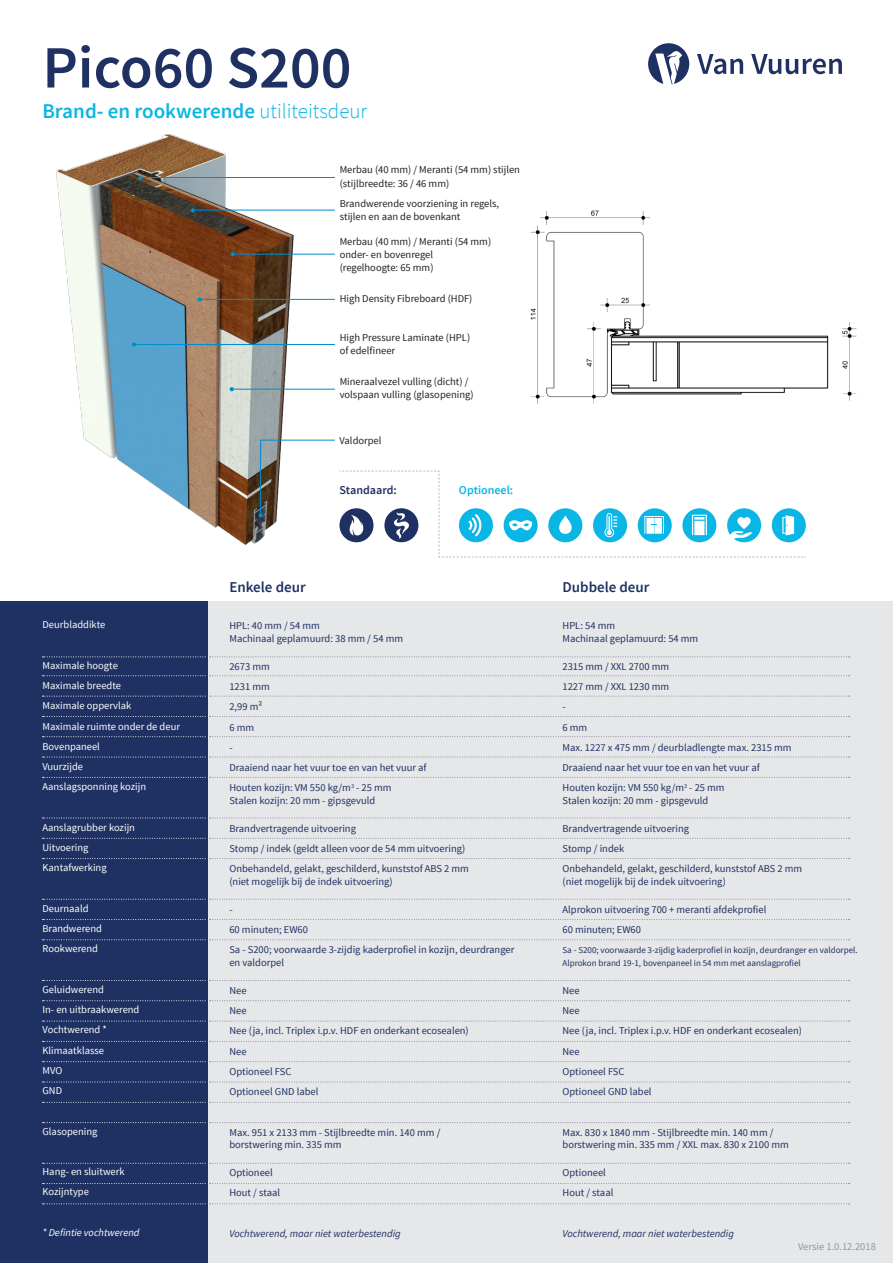
<style>
.page{position:relative;width:893px;height:1263px;background:#fff}
.page>*{position:absolute;margin:0;border:0;box-sizing:border-box;transform-origin:0 0}
.t1{font:600 60px "Source Sans Pro";color:#1f3162}
.t2{font:600 21px "Source Sans Pro";color:#0ab6e5}
.t3{font:600 15px "Source Sans Pro";color:#1f3162}
.t4{font:600 12px "Source Sans Pro";color:#1f3162}
.t5{font:600 12px "Source Sans Pro";color:#0ab6e5}
.t6{font:10.5px/12.8px "Source Sans Pro";color:#1f3162}
.t7{font:10.5px/13px "Source Sans Pro";color:#231f20}
.t8{font:10.5px "Source Sans Pro";color:#fff}
.t9{font:italic 10.5px "Source Sans Pro";color:#1f3162}
.t10{font:italic 10.5px "Source Sans Pro";color:#fff}
.t11{font:10.5px "Source Sans Pro";color:#939598}
.t12{font:9px/12.8px "Source Sans Pro";color:#1f3162}
.s1{font-weight:300}
</style>
<div class="page">
<img style="left:530px;top:210px;width:327px;height:194px">
<img style="left:56px;top:134px;width:267px;height:411px">
<svg style="left:697px;top:54px;width:46px;height:20px"></svg>
<svg style="left:751px;top:54px;width:91px;height:20px"></svg>
<svg style="left:648px;top:43px;width:41px;height:41px"></svg>
<svg style="left:198px;top:297px;width:4px;height:4px"></svg>
<hr style="left:200px;top:299px;width:135px;height:1px;background:#008ccf">
<svg style="left:132px;top:342px;width:4px;height:5px"></svg>
<hr style="left:134px;top:344px;width:201px;height:1px;background:#008ccf">
<svg style="left:138px;top:176px;width:4px;height:4px"></svg>
<svg style="left:191px;top:208px;width:4px;height:5px"></svg>
<hr style="left:140px;top:177px;width:195px;height:1px;background:#008ccf">
<hr style="left:193px;top:210px;width:142px;height:1px;background:#008ccf">
<svg style="left:230px;top:387px;width:4px;height:4px"></svg>
<hr style="left:232px;top:389px;width:103px;height:1px;background:#008ccf">
<svg style="left:231px;top:252px;width:4px;height:4px"></svg>
<hr style="left:233px;top:254px;width:102px;height:1px;background:#008ccf">
<div style="left:0;top:601px;width:209px;height:662px;background:#1f3162"></div>
<div style="left:209px;top:601px;width:684px;height:662px;background:#e6e7e9"></div>
<svg style="left:43px;top:675px;width:807px;height:1px"></svg>
<svg style="left:43px;top:656px;width:807px;height:1px"></svg>
<svg style="left:43px;top:899px;width:807px;height:1px"></svg>
<svg style="left:43px;top:919px;width:807px;height:1px"></svg>
<svg style="left:43px;top:939px;width:807px;height:1px"></svg>
<svg style="left:43px;top:980px;width:807px;height:1px"></svg>
<svg style="left:43px;top:1000px;width:807px;height:1px"></svg>
<svg style="left:43px;top:1021px;width:807px;height:1px"></svg>
<svg style="left:43px;top:1041px;width:807px;height:1px"></svg>
<svg style="left:43px;top:1061px;width:807px;height:1px"></svg>
<svg style="left:43px;top:1081px;width:807px;height:1px"></svg>
<svg style="left:43px;top:1102px;width:807px;height:1px"></svg>
<svg style="left:43px;top:1122px;width:807px;height:1px"></svg>
<svg style="left:43px;top:1163px;width:807px;height:1px"></svg>
<svg style="left:43px;top:1183px;width:807px;height:1px"></svg>
<svg style="left:43px;top:1203px;width:807px;height:1px"></svg>
<svg style="left:43px;top:696px;width:807px;height:1px"></svg>
<svg style="left:43px;top:716px;width:807px;height:1px"></svg>
<svg style="left:43px;top:736px;width:807px;height:1px"></svg>
<svg style="left:43px;top:817px;width:807px;height:1px"></svg>
<svg style="left:43px;top:838px;width:807px;height:1px"></svg>
<svg style="left:43px;top:858px;width:807px;height:1px"></svg>
<svg style="left:43px;top:777px;width:807px;height:1px"></svg>
<svg style="left:43px;top:757px;width:807px;height:1px"></svg>
<svg style="left:258px;top:439px;width:548px;height:119px"></svg>
<div style="left:648px;top:313px;width:82px;height:20px;background:#fff"></div>
<p class="t1" style="left:43px;top:30px;width:310px">Pico60 S200</p>
<p class="t2" style="left:43px;top:97px;width:326px">Brand- en rookwerende <span class="s1">utiliteitsdeur</span></p>
<p class="t7" style="left:340px;top:164px;width:182px">Merbau (40 mm) / Meranti (54 mm) stijlen (stijlbreedte: 36 / 46 mm)</p>
<p class="t7" style="left:340px;top:197px;width:161px">Brandwerende voorziening in regels, stijlen en aan de bovenkant</p>
<p class="t7" style="left:340px;top:235px;width:153px">Merbau (40 mm) / Meranti (54 mm) onder- en bovenregel (regelhoogte: 65 mm)</p>
<p class="t7" style="left:340px;top:292px;width:134px">High Density Fibreboard (HDF)</p>
<p class="t7" style="left:340px;top:331px;width:132px">High Pressure Laminate (HPL)</p>
<p class="t7" style="left:340px;top:344px;width:57px">of edelfineer</p>
<p class="t7" style="left:340px;top:375px;width:135px">Mineraalvezel vulling (dicht) / volspaan vulling (glasopening)</p>
<p class="t7" style="left:339px;top:434px;width:44px">Valdorpel</p>
<p class="t4" style="left:339px;top:482px;width:59px">Standaard:</p>
<p class="t5" style="left:459px;top:482px;width:56px">Optioneel:</p>
<p class="t8" style="left:43px;top:618px;width:64px">Deurbladdikte</p>
<p class="t8" style="left:43px;top:659px;width:77px">Maximale hoogte</p>
<p class="t8" style="left:43px;top:679px;width:80px">Maximale breedte</p>
<p class="t8" style="left:43px;top:699px;width:90px">Maximale oppervlak</p>
<p class="t8" style="left:43px;top:720px;width:139px">Maximale ruimte onder de deur</p>
<p class="t8" style="left:43px;top:740px;width:59px">Bovenpaneel</p>
<p class="t8" style="left:43px;top:760px;width:42px">Vuurzijde</p>
<p class="t8" style="left:43px;top:780px;width:105px">Aanslagsponning kozijn</p>
<p class="t8" style="left:43px;top:821px;width:94px">Aanslagrubber kozijn</p>
<p class="t8" style="left:43px;top:841px;width:47px">Uitvoering</p>
<p class="t8" style="left:43px;top:861px;width:66px">Kantafwerking</p>
<p class="t8" style="left:43px;top:902px;width:47px">Deurnaald</p>
<p class="t8" style="left:43px;top:922px;width:61px">Brandwerend</p>
<p class="t8" style="left:43px;top:942px;width:57px">Rookwerend</p>
<p class="t8" style="left:43px;top:983px;width:63px">Geluidwerend</p>
<p class="t8" style="left:43px;top:1003px;width:98px">In- en uitbraakwerend</p>
<p class="t8" style="left:43px;top:1023px;width:66px">Vochtwerend *</p>
<p class="t8" style="left:43px;top:1044px;width:63px">Klimaatklasse</p>
<p class="t8" style="left:43px;top:1064px;width:21px">MVO</p>
<p class="t8" style="left:43px;top:1084px;width:21px">GND</p>
<p class="t8" style="left:43px;top:1125px;width:56px">Glasopening</p>
<p class="t8" style="left:43px;top:1165px;width:84px">Hang- en sluitwerk</p>
<p class="t8" style="left:43px;top:1185px;width:48px">Kozijntype</p>
<p class="t10" style="left:43px;top:1226px;width:99px">* Defintie vochtwerend</p>
<p class="t3" style="left:229px;top:578px;width:78px">Enkele deur</p>
<p class="t3" style="left:562px;top:578px;width:88px">Dubbele deur</p>
<p class="t6" style="left:229px;top:620px;width:92px">HPL: 40 mm / 54 mm</p>
<p class="t6" style="left:229px;top:632px;width:175px">Machinaal geplamuurd: 38 mm / 54 mm</p>
<p class="t6" style="left:229px;top:660px;width:42px">2673 mm</p>
<p class="t6" style="left:229px;top:680px;width:42px">1231 mm</p>
<p class="t6" style="left:229px;top:701px;width:34px">2,99 m²</p>
<p class="t6" style="left:229px;top:721px;width:26px">6 mm</p>
<p class="t6" style="left:229px;top:741px;width:5px">-</p>
<p class="t6" style="left:229px;top:761px;width:199px">Draaiend naar het vuur toe en van het vuur af</p>
<p class="t6" style="left:229px;top:782px;width:164px">Houten kozijn: VM 550 kg/m<sup>3</sup> - 25 mm</p>
<p class="t6" style="left:229px;top:794px;width:147px">Stalen kozijn: 20 mm - gipsgevuld</p>
<p class="t6" style="left:229px;top:822px;width:128px">Brandvertragende uitvoering</p>
<p class="t6" style="left:229px;top:842px;width:237px">Stomp / indek (geldt alleen voor de 54 mm uitvoering)</p>
<p class="t6" style="left:229px;top:863px;width:241px">Onbehandeld, gelakt, geschilderd, kunststof ABS 2 mm</p>
<p class="t6" style="left:229px;top:875px;width:165px">(niet mogelijk bij de indek uitvoering)</p>
<p class="t6" style="left:229px;top:903px;width:5px">-</p>
<p class="t6" style="left:229px;top:923px;width:80px">60 minuten; EW60</p>
<p class="t6" style="left:229px;top:944px;width:286px">Sa - S200; voorwaarde 3-zijdig kaderprofiel in kozijn, deurdranger en valdorpel</p>
<p class="t6" style="left:229px;top:984px;width:19px">Nee</p>
<p class="t6" style="left:229px;top:1004px;width:19px">Nee</p>
<p class="t6" style="left:229px;top:1025px;width:241px">Nee (ja, incl. Triplex i.p.v. HDF en onderkant ecosealen)</p>
<p class="t6" style="left:229px;top:1045px;width:19px">Nee</p>
<p class="t6" style="left:229px;top:1065px;width:63px">Optioneel FSC</p>
<p class="t6" style="left:229px;top:1085px;width:91px">Optioneel GND label</p>
<p class="t6" style="left:229px;top:1126px;width:212px">Max. 951 x 2133 mm - Stijlbreedte min. 140 mm /</p>
<p class="t6" style="left:229px;top:1139px;width:114px">borstwering min. 335 mm</p>
<p class="t6" style="left:229px;top:1166px;width:45px">Optioneel</p>
<p class="t6" style="left:229px;top:1187px;width:52px">Hout / staal</p>
<p class="t9" style="left:229px;top:1227px;width:173px">Vochtwerend, maar niet waterbestendig</p>
<p class="t6" style="left:562px;top:620px;width:54px">HPL: 54 mm</p>
<p class="t6" style="left:562px;top:632px;width:137px">Machinaal geplamuurd: 54 mm</p>
<p class="t6" style="left:562px;top:660px;width:108px">2315 mm / XXL 2700 mm</p>
<p class="t6" style="left:562px;top:680px;width:108px">1227 mm / XXL 1230 mm</p>
<p class="t6" style="left:562px;top:701px;width:5px">-</p>
<p class="t6" style="left:562px;top:721px;width:26px">6 mm</p>
<p class="t6" style="left:562px;top:741px;width:230px">Max. 1227 x 475 mm / deurbladlengte max. 2315 mm</p>
<p class="t6" style="left:562px;top:761px;width:199px">Draaiend naar het vuur toe en van het vuur af</p>
<p class="t6" style="left:562px;top:782px;width:164px">Houten kozijn: VM 550 kg/m<sup>3</sup> - 25 mm</p>
<p class="t6" style="left:562px;top:794px;width:147px">Stalen kozijn: 20 mm - gipsgevuld</p>
<p class="t6" style="left:562px;top:822px;width:128px">Brandvertragende uitvoering</p>
<p class="t6" style="left:562px;top:842px;width:63px">Stomp / indek</p>
<p class="t6" style="left:562px;top:863px;width:241px">Onbehandeld, gelakt, geschilderd, kunststof ABS 2 mm</p>
<p class="t6" style="left:562px;top:875px;width:165px">(niet mogelijk bij de indek uitvoering)</p>
<p class="t6" style="left:562px;top:903px;width:205px">Alprokon uitvoering 700 + meranti afdekprofiel</p>
<p class="t6" style="left:562px;top:923px;width:80px">60 minuten; EW60</p>
<p class="t12" style="left:562px;top:944px;width:297px">Sa - S200; voorwaarde 3-zijdig kaderprofiel in kozijn, deurdranger en valdorpel.<br>Alprokon brand 19-1, bovenpaneel in 54 mm met aanslagprofiel</p>
<p class="t6" style="left:562px;top:984px;width:19px">Nee</p>
<p class="t6" style="left:562px;top:1004px;width:19px">Nee</p>
<p class="t6" style="left:562px;top:1025px;width:241px">Nee (ja, incl. Triplex i.p.v. HDF en onderkant ecosealen)</p>
<p class="t6" style="left:562px;top:1045px;width:19px">Nee</p>
<p class="t6" style="left:562px;top:1065px;width:63px">Optioneel FSC</p>
<p class="t6" style="left:562px;top:1085px;width:91px">Optioneel GND label</p>
<p class="t6" style="left:562px;top:1126px;width:212px">Max. 830 x 1840 mm - Stijlbreedte min. 140 mm /</p>
<p class="t6" style="left:562px;top:1139px;width:228px">borstwering min. 335 mm / XXL max. 830 x 2100 mm</p>
<p class="t6" style="left:562px;top:1166px;width:45px">Optioneel</p>
<p class="t6" style="left:562px;top:1187px;width:52px">Hout / staal</p>
<p class="t9" style="left:562px;top:1227px;width:173px">Vochtwerend, maar niet waterbestendig</p>
<p class="t11" style="left:798px;top:1240px;width:79px">Versie 1.0.12.2018</p>
</div>
